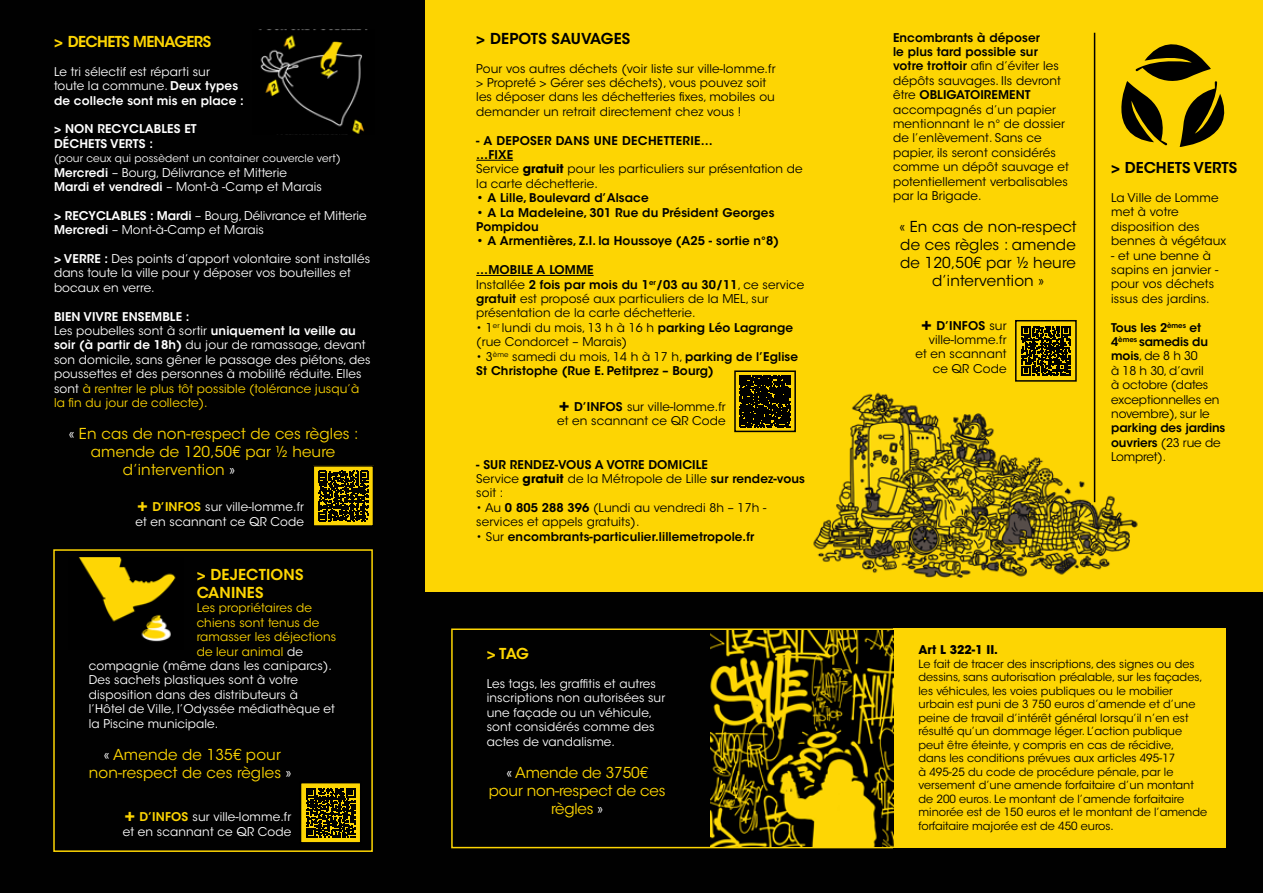
<style>
.page{position:relative;width:1263px;height:893px;background:#010101}
.page>*{position:absolute;margin:0;border:0;box-sizing:border-box;transform-origin:0 0}
.t1{font:15px/18px "ITC Avant Garde Std";letter-spacing:.01em;color:#fdd503;text-align:center}
.t2{font:15px/18px "ITC Avant Garde Std";letter-spacing:.01em;color:#000;text-align:center}
.t3{font:15px/18px "ITC Avant Garde Std";letter-spacing:-.01em;color:#fdd503;text-align:center}
.t4{font:600 15px "ITC Avant Garde Std";color:#000}
.t5{font:600 15px "ITC Avant Garde Std";letter-spacing:-.04em;color:#fdd503}
.t6{font:600 15px/18px "ITC Avant Garde Std";letter-spacing:.01em;color:#fdd503}
.t7{font:12px/14.4px "ITC Avant Garde Std";letter-spacing:.01em;color:#000}
.t8{font:12px/14.4px "ITC Avant Garde Std";letter-spacing:.01em;color:#fff}
.t9{font:600 12px/14.4px "ITC Avant Garde Std";letter-spacing:.01em;color:#000}
.t10{font:12px/14.4px "ITC Avant Garde Std";letter-spacing:-.01em;color:#000}
.t11{font:12px "ITC Avant Garde Std";letter-spacing:.01em;color:#fdd503}
.t12{font:600 12px/14.4px "ITC Avant Garde Std";letter-spacing:-.01em;color:#000}
.t13{font:600 12px/14.4px "ITC Avant Garde Std";letter-spacing:.01em;color:#fff}
.t14{font:700 12px "ITC Avant Garde Std";color:#000}
.t15{font:11.25px/13.5px "ITC Avant Garde Std";color:#000}
.t16{font:10.5px "ITC Avant Garde Std";letter-spacing:.01em;color:#fff}
.s1{font-weight:600}
.s2{color:#fdd503}
.s3{color:#fff}
.s4{font-weight:600;font-size:18px;color:#fdd503}
.s5{font-weight:600;color:#fdd503}
.s6{font-weight:700}
.s7{font-weight:400}
.s8{font-weight:600;font-size:18px}
</style>
<div class="page">
<div style="left:426px;top:0;width:837px;height:591px;background:#fdd503"></div>
<hr style="left:476px;top:160px;width:37px;height:1px;background:#000">
<hr style="left:476px;top:275px;width:118px;height:1px;background:#000">
<img style="left:252px;top:30px;width:122px;height:104px">
<div style="left:893px;top:628px;width:332px;height:220px;background:#fdd503"></div>
<div style="left:313px;top:466px;width:60px;height:60px;background:#fdd503"></div>
<svg style="left:318px;top:471px;width:51px;height:50px"></svg>
<div style="left:313px;top:465px;width:61px;height:62px;border:2px solid #000"></div>
<div style="left:53px;top:549px;width:320px;height:303px;border:2px solid #fdd503"></div>
<div style="left:451px;top:628px;width:442px;height:220px;border:2px solid #fdd503"></div>
<img style="left:813px;top:388px;width:325px;height:190px">
<img style="left:710px;top:630px;width:183px;height:217px">
<img style="left:68px;top:557px;width:116px;height:93px">
<svg style="left:739px;top:375px;width:52px;height:52px;background:#1a1500"></svg>
<div style="left:734px;top:370px;width:62px;height:62px;border:2px solid #000"></div>
<svg style="left:1021px;top:326px;width:50px;height:50px"></svg>
<div style="left:1015px;top:320px;width:62px;height:62px;border:2px solid #000"></div>
<svg style="left:1121px;top:44px;width:104px;height:103px"></svg>
<div style="left:301px;top:783px;width:60px;height:60px;background:#fdd503"></div>
<svg style="left:306px;top:788px;width:49px;height:49px"></svg>
<div style="left:300px;top:782px;width:61px;height:61px;border:2px solid #000"></div>
<hr style="left:1094px;top:33px;width:1px;height:469px;background:#000">
<p class="t5" style="left:54px;top:32px;width:159px">&gt; DECHETS MENAGERS</p>
<p class="t8" style="left:54px;top:64px;width:191px">Le tri sélectif est réparti sur<br>toute la commune. <span class="s1">Deux types de collecte sont mis en place :</span></p>
<p class="t13" style="left:54px;top:122px;width:144px">&gt; NON RECYCLABLES ET<br>DÉCHETS VERTS :</p>
<p class="t16" style="left:54px;top:152px;width:288px">(pour ceux qui possèdent un container couvercle vert)</p>
<p class="t8" style="left:54px;top:165px;width:269px"><span class="s1">Mercredi</span> – Bourg, Délivrance et Mitterie<br><span class="s1">Mardi et vendredi</span> – Mont-à -Camp et Marais</p>
<p class="t8" style="left:54px;top:208px;width:314px"><span class="s1">&gt; RECYCLABLES : Mardi</span> – Bourg, Délivrance et Mitterie<br><span class="s1">Mercredi</span> – Mont-à-Camp et Marais</p>
<p class="t8" style="left:54px;top:252px;width:318px"><span class="s1">&gt; VERRE :</span> Des points d’apport volontaire sont installés dans toute la ville pour y déposer vos bouteilles et bocaux en verre.</p>
<p class="t8" style="left:54px;top:309px;width:318px"><span class="s1">BIEN VIVRE ENSEMBLE :<br></span>Les poubelles sont à sortir <span class="s1">uniquement la veille au soir (à partir de 18h)</span> du jour de ramassage, devant son domicile, sans gêner le passage des piétons, des poussettes et des personnes à mobilité réduite. Elles sont <span class="s2">à rentrer le plus tôt possible (tolérance jusqu’à la fin du jour de collecte).</span></p>
<p class="t1" style="left:69px;top:425px;width:291px"><span class="s3">«</span> En cas de non-respect de ces règles :</p>
<p class="t1" style="left:91px;top:443px;width:246px">amende de 120,50€ par ½ heure</p>
<p class="t1" style="left:123px;top:461px;width:114px">d’intervention <span class="s3">»</span></p>
<p class="t8" style="left:135px;top:500px;width:170px"><span class="s4">+</span> <span class="s5">D’INFOS</span> sur ville-lomme.fr et en scannant ce QR Code</p>
<p class="t6" style="left:197px;top:565px;width:108px">&gt; DEJECTIONS<br>CANINES</p>
<p class="t11" style="left:197px;top:601px;width:117px">Les propriétaires de</p>
<p class="t11" style="left:197px;top:615px;width:124px">chiens sont tenus de</p>
<p class="t11" style="left:197px;top:629px;width:141px">ramasser les déjections</p>
<p class="t11" style="left:197px;top:644px;width:108px">de leur animal <span class="s3">de</span></p>
<p class="t8" style="left:89px;top:658px;width:245px">compagnie (même dans les caniparcs).</p>
<p class="t8" style="left:89px;top:673px;width:211px">Des sachets plastiques sont à votre</p>
<p class="t8" style="left:89px;top:687px;width:211px">disposition dans des distributeurs à</p>
<p class="t8" style="left:89px;top:702px;width:248px">l’Hôtel de Ville, l’Odyssée médiathèque et</p>
<p class="t8" style="left:89px;top:716px;width:131px">la Piscine municipale.</p>
<p class="t1" style="left:89px;top:746px;width:204px"><span class="s3">«</span> Amende de 135€ pour non-respect de ces règles <span class="s3">»</span></p>
<p class="t8" style="left:123px;top:810px;width:170px"><span class="s4">+</span> <span class="s5">D’INFOS</span> sur ville-lomme.fr et en scannant ce QR Code</p>
<p class="t4" style="left:476px;top:29px;width:155px">&gt; DEPOTS SAUVAGES</p>
<p class="t7" style="left:476px;top:61px;width:301px">Pour vos autres déchets (voir liste sur ville-lomme.fr &gt; Propreté &gt; Gérer ses déchets), vous pouvez soit les déposer dans les déchetteries fixes, mobiles ou demander un retrait directement chez vous !</p>
<p class="t7" style="left:476px;top:133px;width:328px"><span class="s1">- A DEPOSER DANS UNE DECHETTERIE…<br>…FIXE<br></span>Service <span class="s6">gratuit</span> pour les particuliers sur présentation de la carte déchetterie.</p>
<p class="t9" style="left:476px;top:191px;width:174px">• A Lille, Boulevard d’Alsace</p>
<p class="t9" style="left:476px;top:205px;width:300px">• A La Madeleine, 301 Rue du Président Georges<br>Pompidou</p>
<p class="t9" style="left:476px;top:234px;width:304px">• A Armentières, Z.I. la Houssoye (A25 - sortie n°8)</p>
<p class="t7" style="left:476px;top:263px;width:329px"><span class="s1">…MOBILE A LOMME<br></span>Installée <span class="s1">2 fois par mois du 1</span><sup>er</sup><span class="s1">/03 au 30/11</span>, ce service <span class="s1">gratuit</span> est proposé aux particuliers de la MEL, sur présentation de la carte déchetterie.</p>
<p class="t7" style="left:476px;top:320px;width:318px">• 1<sup>er</sup> lundi du mois, 13 h à 16 h <span class="s1">parking Léo Lagrange </span>(rue Condorcet – Marais)</p>
<p class="t9" style="left:476px;top:349px;width:323px"><span class="s7">• 3</span><sup>ème</sup> <span class="s7">samedi du mois, 14 h à 17 h,</span> parking de l’Eglise<br>St Christophe (Rue E. Petitprez – Bourg)</p>
<p class="t7" style="left:557px;top:400px;width:170px"><span class="s8">+</span> <span class="s1">D’INFOS</span> sur ville-lomme.fr et en scannant ce QR Code</p>
<p class="t9" style="left:476px;top:457px;width:330px">- SUR RENDEZ-VOUS A VOTRE DOMICILE<br><span class="s7">Service</span> <span class="s6">gratuit</span> <span class="s7">de la Métropole de Lille</span> sur rendez-vous <span class="s7">soit :</span></p>
<p class="t7" style="left:476px;top:500px;width:291px">• Au <span class="s1">0 805 288 396</span> (Lundi au vendredi 8h – 17h - services et appels gratuits).</p>
<p class="t9" style="left:476px;top:529px;width:279px"><span class="s7">• Sur</span> encombrants-particulier.lillemetropole.fr</p>
<p class="t5" style="left:487px;top:644px;width:44px">&gt; TAG</p>
<p class="t8" style="left:487px;top:676px;width:180px">Les tags, les graffitis et autres inscriptions non autorisées sur une façade ou un véhicule, sont considérés comme des actes de vandalisme.</p>
<p class="t3" style="left:489px;top:764px;width:178px"><span class="s3">«</span> Amende de 3750€ pour non-respect de ces règles <span class="s3">»</span></p>
<p class="t7" style="left:893px;top:30px;width:177px"><span class="s1">Encombrants à déposer<br>le plus tard possible sur votre trottoir</span> afin d’éviter les dépôts sauvages. Ils devront être <span class="s1">OBLIGATOIREMENT </span>accompagnés d’un papier mentionnant le n° de dossier de l’enlèvement. Sans ce papier, ils seront considérés comme un dépôt sauvage et potentiellement verbalisables par la Brigade.</p>
<p class="t2" style="left:899px;top:218px;width:179px">« En cas de non-respect de ces règles : amende de 120,50€ par ½ heure d’intervention »</p>
<p class="t7" style="left:915px;top:318px;width:93px;text-align:right"><span class="s8">+</span> <span class="s1">D’INFOS</span> sur ville-lomme.fr et en scannant ce QR Code</p>
<p class="t4" style="left:1111px;top:158px;width:128px">&gt; DECHETS VERTS</p>
<p class="t7" style="left:1111px;top:191px;width:117px">La Ville de Lomme met à votre disposition des bennes à végétaux</p>
<p class="t7" style="left:1111px;top:248px;width:109px">- et une benne à sapins en janvier - pour vos déchets issus des jardins.</p>
<p class="t10" style="left:1111px;top:320px;width:110px"><span class="s1">Tous les 2</span><sup>èmes</sup> <span class="s1">et<br>4</span><sup>èmes</sup> <span class="s1">samedis du mois</span>, de 8 h 30<br>à 18 h 30, d’avril<br>à octobre (dates exceptionnelles en novembre), sur le</p>
<p class="t12" style="left:1111px;top:421px;width:116px">parking des jardins ouvriers <span class="s7">(23 rue de<br>Lompret).</span></p>
<p class="t14" style="left:918px;top:642px;width:81px">Art L 322-1 II.</p>
<p class="t15" style="left:918px;top:657px;width:290px">Le fait de tracer des inscriptions, des signes ou des dessins, sans autorisation préalable, sur les façades, les véhicules, les voies publiques ou le mobilier urbain est puni de 3 750 euros d’amende et d’une peine de travail d’intérêt général lorsqu’il n’en est résulté qu’un dommage léger. L’action publique peut être éteinte, y compris en cas de récidive,<br>dans les conditions prévues aux articles 495-17<br>à 495-25 du code de procédure pénale, par le versement d’une amende forfaitaire d’un montant de 200 euros. Le montant de l’amende forfaitaire minorée est de 150 euros et le montant de l’amende forfaitaire majorée est de 450 euros.</p>
</div>
